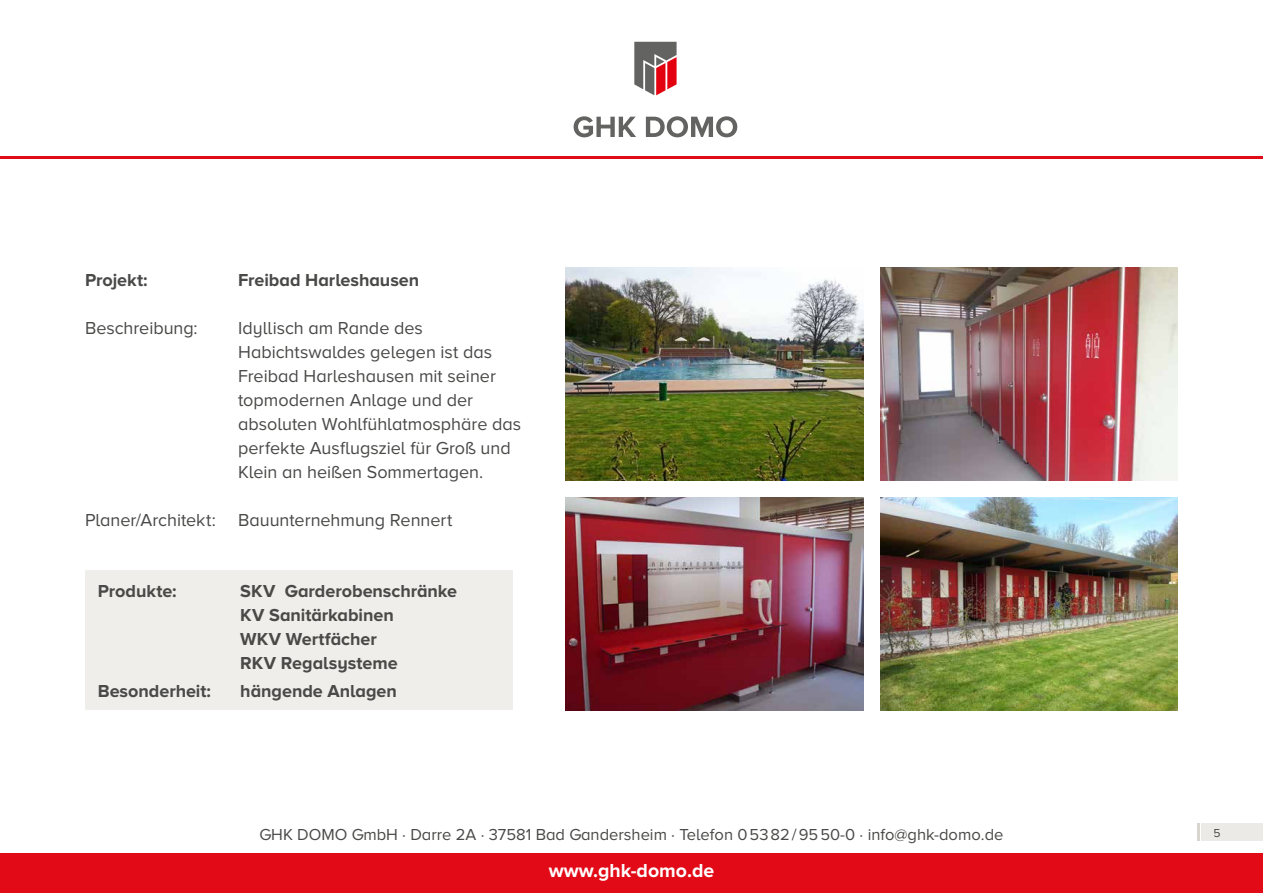
<style>
.page{position:relative;width:1263px;height:893px;background:#fff}
.page>*{position:absolute;margin:0;border:0;box-sizing:border-box;transform-origin:0 0}
.t1{font:700 19.5px "Proxima Nova A";color:#fff}
.t2{font:18px/24px "Proxima Nova A";color:#494948}
.t3{font:700 18px/24px "Proxima Nova A";color:#494948}
.t4{font:16.5px "Proxima Nova A";color:#494948}
.t5{font:12px "Proxima Nova A";color:#494948}
</style>
<div class="page">
<div style="left:0;top:853px;width:1263px;height:40px;background:#e30a17"></div>
<hr style="left:0;top:156px;width:1263px;height:3px;background:#e30a17">
<svg style="left:634px;top:42px;width:42px;height:53px;background:#a06e71"></svg>
<svg style="left:574px;top:116px;width:62px;height:21px"></svg>
<svg style="left:646px;top:116px;width:91px;height:21px"></svg>
<div style="left:1201px;top:824px;width:62px;height:17px;background:#ebeae7"></div>
<svg style="left:1197px;top:824px;width:2px;height:17px"></svg>
<img style="left:880px;top:497px;width:298px;height:213px">
<img style="left:566px;top:497px;width:297px;height:213px">
<img style="left:566px;top:268px;width:297px;height:212px">
<img style="left:880px;top:268px;width:298px;height:212px">
<div style="left:85px;top:570px;width:427px;height:140px;background:#efeeeb"></div>
<p class="t3" style="left:85px;top:268px;width:64px">Projekt:</p>
<p class="t3" style="left:238px;top:268px;width:183px">Freibad Harleshausen</p>
<p class="t2" style="left:85px;top:316px;width:114px">Beschreibung:</p>
<p class="t2" style="left:238px;top:316px;width:285px">Idyllisch am Rande des<br>Habichtswaldes gelegen ist das<br>Freibad Harleshausen mit seiner topmodernen Anlage und der absoluten Wohlfühlatmosphäre das perfekte Ausflugsziel für Groß und<br>Klein an heißen Sommertagen.</p>
<p class="t2" style="left:85px;top:508px;width:369px">Planer/Architekt: Bauunternehmung Rennert</p>
<p class="t3" style="left:98px;top:579px;width:80px">Produkte:</p>
<p class="t3" style="left:240px;top:579px;width:218px">SKV Garderobenschränke<br>KV Sanitärkabinen<br>WKV Wertfächer<br>RKV Regalsysteme</p>
<p class="t3" style="left:98px;top:679px;width:115px">Besonderheit:</p>
<p class="t3" style="left:240px;top:679px;width:158px">hängende Anlagen</p>
<p class="t4" style="left:260px;top:825px;width:745px">GHK DOMO GmbH · Darre 2A · 37581 Bad Gandersheim · Telefon 05382/9550-0 · info@ghk-domo.de</p>
<p class="t1" style="left:549px;top:860px;width:167px">www.ghk-domo.de</p>
<p class="t5" style="left:1213px;top:826px;width:9px">5</p>
</div>
